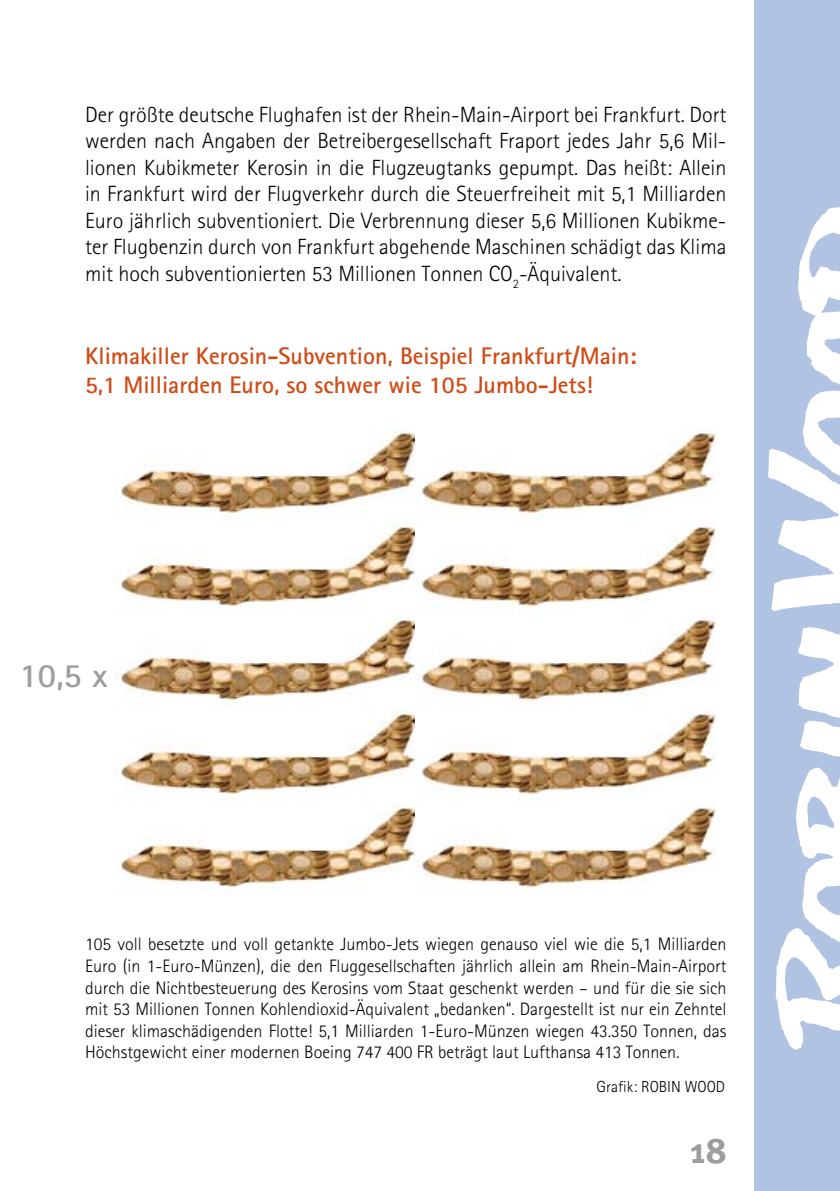
<style>
.page{position:relative;width:840px;height:1191px;background:#fff}
.page>*{position:absolute;margin:0;border:0;box-sizing:border-box;transform-origin:0 0}
.t1{font:700 36px "Meta";color:#9c9d9f}
.t2{font:700 34px "AT Rotis Sans Serif";color:#9c9d9f}
.t3{font:700 24px/28.8px "AT Rotis Sans Serif";color:#cf4b15}
.t4{font:22px/26.4px "AT Rotis Sans Serif";color:#000;text-align:justify}
.t5{font:18px/21.6px "AT Rotis Sans Serif";color:#000;text-align:justify}
.t6{font:16px "AT Rotis Sans Serif";color:#000}
</style>
<div class="page">
<img style="left:754px;top:176px;width:86px;height:883px">
<div style="left:754px;top:0;width:85px;height:176px;background:#b1c3e2"></div>
<div style="left:754px;top:1059px;width:85px;height:132px;background:#b1c3e2"></div>
<hr style="left:839px;top:0;width:1px;height:176px;background:#b1c3e2">
<hr style="left:839px;top:1059px;width:1px;height:132px;background:#b1c3e2">
<img style="left:115px;top:429px;width:300px;height:462px">
<img style="left:421px;top:432px;width:295px;height:457px">
<p class="t4" style="left:85px;top:101px;width:642px">Der größte deutsche Flughafen ist der Rhein-Main-Airport bei Frankfurt. Dort werden nach Angaben der Betreibergesellschaft Fraport jedes Jahr 5,6 Mil&shy;lionen Kubikmeter Kerosin in die Flugzeugtanks gepumpt. Das heißt: Allein in Frankfurt wird der Flugverkehr durch die Steuerfreiheit mit 5,1 Milliarden Euro jährlich subventioniert. Die Verbrennung dieser 5,6 Millionen Kubikme&shy;ter Flugbenzin durch von Frankfurt abgehende Maschinen schädigt das Klima mit hoch subventionierten 53 Millionen Tonnen CO<sub>2</sub>-Äquivalent.</p>
<h3 class="t3" style="left:85px;top:341px;width:552px">Klimakiller Kerosin-Subvention, Beispiel Frankfurt/Main:<br>5,1 Milliarden Euro, so schwer wie 105 Jumbo-Jets!</h3>
<h2 class="t2" style="left:20px;top:653px;width:90px">10,5 x</h2>
<p class="t5" style="left:85px;top:933px;width:642px">105 voll besetzte und voll getankte Jumbo-Jets wiegen genauso viel wie die 5,1 Milliarden Euro (in 1-Euro-Münzen), die den Fluggesellschaften jährlich allein am Rhein-Main-Airport durch die Nichtbesteuerung des Kerosins vom Staat geschenkt werden – und für die sie sich mit 53 Millionen Tonnen Kohlendioxid-Äquivalent „bedanken“. Dargestellt ist nur ein Zehntel dieser klimaschädigenden Flotte! 5,1 Milliarden 1-Euro-Münzen wiegen 43.350 Tonnen, das Höchstgewicht einer modernen Boeing 747 400 FR beträgt laut Lufthansa 413 Tonnen.</p>
<p class="t6" style="left:596px;top:1077px;width:130px">Grafik: ROBIN WOOD</p>
<h1 class="t1" style="left:689px;top:1129px;width:35px">18</h1>
</div>
